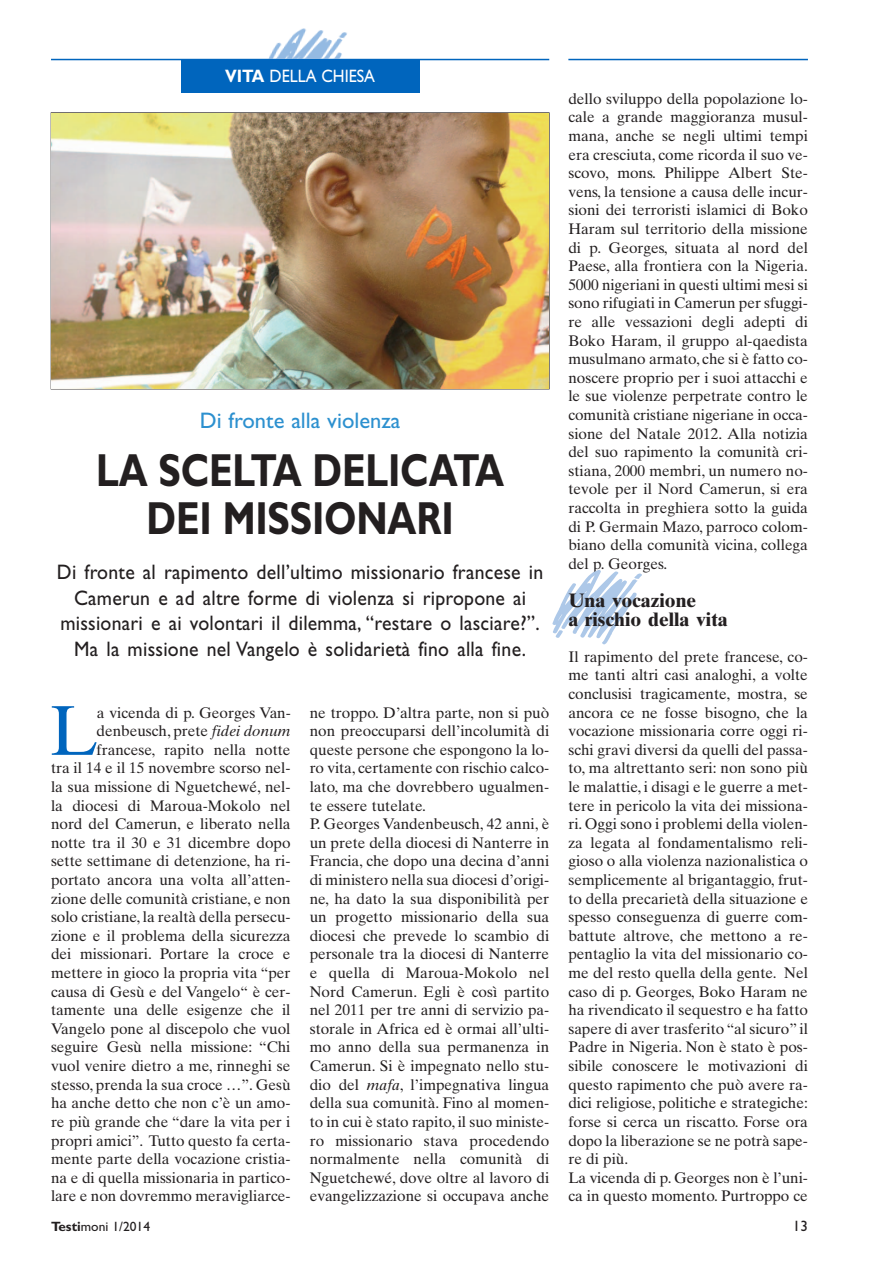
<style>
.page{position:relative;width:893px;height:1263px;background:#fff}
.page>*{position:absolute;margin:0;border:0;box-sizing:border-box;transform-origin:0 0}
.t1{font:70.5px "Times Ten";color:#0065bd}
.t2{font:700 46.5px/48px "Gill Sans";letter-spacing:-.005em;color:#231f20;text-align:center;scale:.8 1}
.t3{font:22.5px "Gill Sans";color:#2c90cf}
.t4{font:21px/25.5px "Gill Sans";letter-spacing:.01em;color:#231f20;text-align:center;scale:.94 1}
.t5{font:700 19.5px/19.5px "Times Ten";color:#231f20}
.t6{font:18px "Gill Sans";color:#fff;scale:.9 1}
.t7{font:15.3px/18.6px "Times Ten";color:#231f20}
.t8{font:15px "Gill Sans";color:#231f20}
.t9{font:13.5px "Gill Sans";color:#231f20}
.s1{font-weight:700}
.s2{font-style:italic}
</style>
<div class="page">
<hr style="left:51px;top:59px;width:498px;height:1px;background:#0065bd">
<img style="left:237px;top:28px;width:144px;height:31px">
<div style="left:181px;top:59px;width:239px;height:33px;background:#0065bd"></div>
<img style="left:51px;top:113px;width:498px;height:276px">
<hr style="left:568px;top:59px;width:240px;height:1px;background:#0065bd">
<p class="t6" style="left:225px;top:70px;width:168px"><span class="s1">VITA</span> DELLA CHIESA</p>
<h3 class="t3" style="left:200px;top:412px;width:202px">Di fronte alla violenza</h3>
<h2 class="t2" style="left:96px;top:452px;width:512px">LA SCELTA DELICATA<br>DEI MISSIONARI</h2>
<h3 class="t4" style="left:57px;top:562px;width:519px">Di fronte al rapimento dell’ultimo missionario francese in Camerun e ad altre forme di violenza si ripropone ai missionari e ai volontari il dilemma, “restare o lasciare?”.<br>Ma la missione nel Vangelo è solidarietà fino alla fine.</h3>
<h1 class="t1" style="left:50px;top:704px;width:49px">L</h1>
<p class="t7" style="left:51px;top:705px;width:241px;text-align:right">a vicenda di p. Georges Van&shy;denbeusch, prete <span class="s2">fidei donum </span>francese, rapito nella notte<br>tra il 14 e il 15 novembre scorso nel&shy;la sua missione di Nguetchewé, nel&shy;la diocesi di Maroua-Mokolo nel nord del Camerun, e liberato nella notte tra il 30 e 31 dicembre dopo sette settimane di detenzione, ha ri&shy;portato ancora una volta all’atten&shy;zione delle comunità cristiane, e non solo cristiane, la realtà della persecu&shy;zione e il problema della sicurezza dei missionari. Portare la croce e mettere in gioco la propria vita “per causa di Gesù e del Vangelo“ è cer&shy;tamente una delle esigenze che il Vangelo pone al discepolo che vuol seguire Gesù nella missione: “Chi vuol venire dietro a me, rinneghi se stesso, prenda la sua croce …”. Gesù ha anche detto che non c’è un amo&shy;re più grande che “dare la vita per i propri amici”. Tutto questo fa certa&shy;mente parte della vocazione cristia&shy;na e di quella missionaria in partico&shy;lare e non dovremmo meravigliarce-</p>
<p class="t7" style="left:310px;top:705px;width:241px">ne troppo. D’altra parte, non si può non preoccuparsi dell’incolumità di queste persone che espongono la lo&shy;ro vita, certamente con rischio calco&shy;lato, ma che dovrebbero ugualmen&shy;te essere tutelate.<br>P. Georges Vandenbeusch, 42 anni, è un prete della diocesi di Nanterre in Francia, che dopo una decina d’anni di ministero nella sua diocesi d’origi&shy;ne, ha dato la sua disponibilità per un progetto missionario della sua diocesi che prevede lo scambio di personale tra la diocesi di Nanterre e quella di Maroua-Mokolo nel Nord Camerun. Egli è così partito nel 2011 per tre anni di servizio pa&shy;storale in Africa ed è ormai all’ulti&shy;mo anno della sua permanenza in Camerun. Si è impegnato nello stu&shy;dio del <span class="s2">mafa</span>, l’impegnativa lingua della sua comunità. Fino al momen&shy;to in cui è stato rapito, il suo ministe&shy;ro missionario stava procedendo normalmente nella comunità di Nguetchewé, dove oltre al lavoro di evangelizzazione si occupava anche</p>
<p class="t7" style="left:568px;top:91px;width:241px;text-align:justify">dello sviluppo della popolazione lo&shy;cale a grande maggioranza musul&shy;mana, anche se negli ultimi tempi era cresciuta, come ricorda il suo ve&shy;scovo, mons. Philippe Albert Ste&shy;vens, la tensione a causa delle incur&shy;sioni dei terroristi islamici di Boko Haram sul territorio della missione di p. Georges, situata al nord del Paese, alla frontiera con la Nigeria.<br>5000 nigeriani in questi ultimi mesi si sono rifugiati in Camerun per sfuggi&shy;re alle vessazioni degli adepti di Boko Haram, il gruppo al-qaedista musulmano armato, che si è fatto co&shy;noscere proprio per i suoi attacchi e le sue violenze perpetrate contro le comunità cristiane nigeriane in occa&shy;sione del Natale 2012. Alla notizia del suo rapimento la comunità cri&shy;stiana, 2000 membri, un numero no&shy;tevole per il Nord Camerun, si era raccolta in preghiera sotto la guida di P. Germain Mazo, parroco colom&shy;biano della comunità vicina, collega del p. Georges.</p>
<p class="t5" style="left:568px;top:592px;width:161px">Una vocazione<br>a rischio della vita</p>
<p class="t7" style="left:568px;top:649px;width:241px">Il rapimento del prete francese, co&shy;me tanti altri casi analoghi, a volte conclusisi tragicamente, mostra, se ancora ce ne fosse bisogno, che la vocazione missionaria corre oggi ri&shy;schi gravi diversi da quelli del passa&shy;to, ma altrettanto seri: non sono più le malattie, i disagi e le guerre a met&shy;tere in pericolo la vita dei missiona&shy;ri. Oggi sono i problemi della violen&shy;za legata al fondamentalismo reli&shy;gioso o alla violenza nazionalistica o semplicemente al brigantaggio, frut&shy;to della precarietà della situazione e spesso conseguenza di guerre com&shy;battute altrove, che mettono a re&shy;pentaglio la vita del missionario co&shy;me del resto quella della gente. Nel caso di p. Georges, Boko Haram ne ha rivendicato il sequestro e ha fatto sapere di aver trasferito “al sicuro” il Padre in Nigeria. Non è stato è pos&shy;sibile conoscere le motivazioni di questo rapimento che può avere ra&shy;dici religiose, politiche e strategiche: forse si cerca un riscatto. Forse ora dopo la liberazione se ne potrà sape&shy;re di più.<br>La vicenda di p. Georges non è l’uni&shy;ca in questo momento. Purtroppo ce</p>
<p class="t9" style="left:51px;top:1222px;width:101px"><span class="s1">Testi</span>moni 1/2014</p>
<p class="t8" style="left:793px;top:1221px;width:16px">13</p>
</div>
